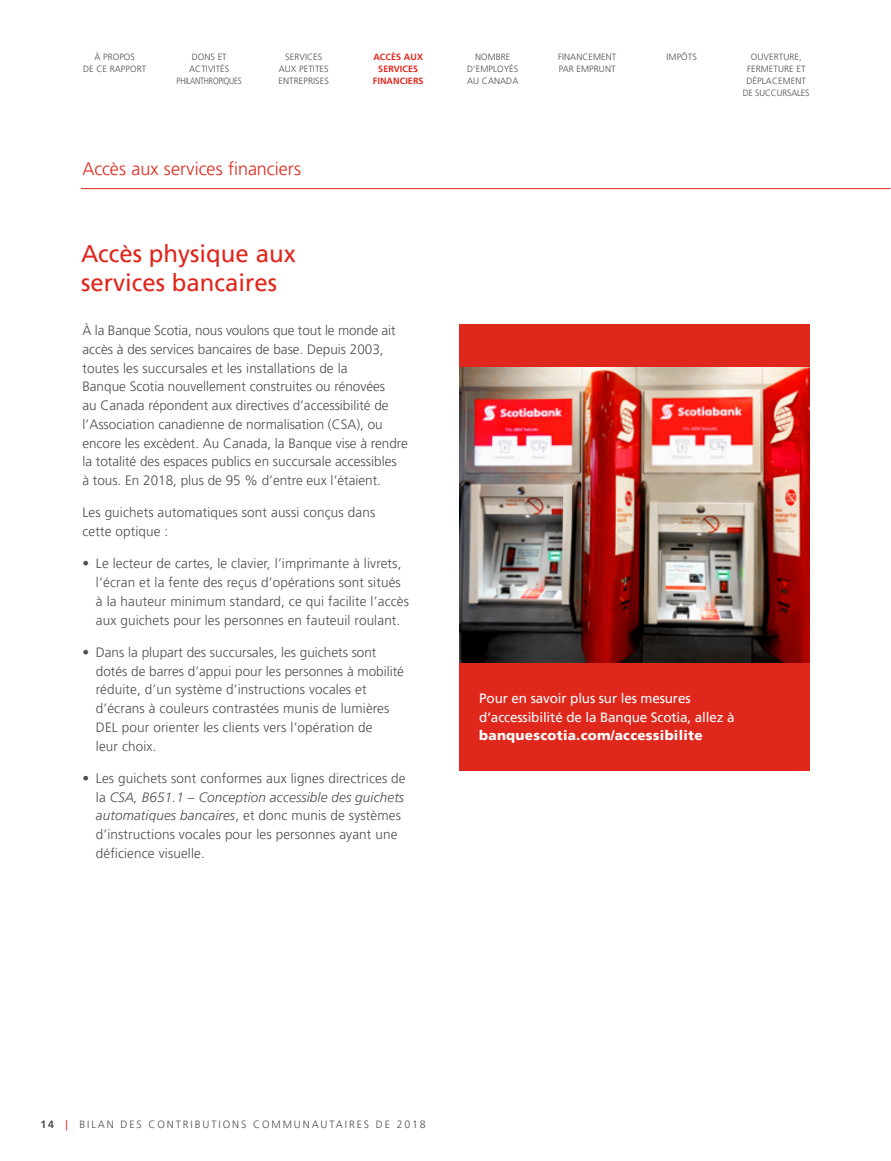
<style>
.page{position:relative;width:891px;height:1161px;background:#fff}
.page>*{position:absolute;margin:0;border:0;box-sizing:border-box;transform-origin:0 0}
.t1{font:24px/28.5px "Frutiger LT Pro";color:#df271c}
.t2{font:300 18px "Frutiger LT Pro";color:#df271c}
.t3{font:300 13.5px/18.8px "Frutiger LT Pro";letter-spacing:.01em;color:#4d4d4f}
.t4{font:13.5px/18.8px "Frutiger LT Pro";letter-spacing:-.01em;color:#fff}
.t5{font:900 13.5px "Frutiger LT Pro";letter-spacing:.02em;color:#fff}
.t6{font:300 10.5px "Frutiger LT Pro";letter-spacing:.18em;color:#4d4d4f}
.t7{font:300 9px/12px "Frutiger LT Pro";letter-spacing:.01em;color:#4d4d4f;text-align:center}
.t8{font:300 9px/12px "Frutiger LT Pro";letter-spacing:-.02em;color:#4d4d4f;text-align:center}
.t9{font:700 9px/12px "Frutiger LT Pro";letter-spacing:.01em;color:#df271c;text-align:center}
.s1{font-style:italic}
.s2{font-weight:700}
.s3{font-weight:400;color:#df271c}
</style>
<div class="page">
<hr style="left:81px;top:188px;width:809px;height:1px;background:#df271c">
<img style="left:459px;top:367px;width:351px;height:296px">
<div style="left:459px;top:663px;width:351px;height:108px;background:#df271c"></div>
<div style="left:459px;top:324px;width:351px;height:43px;background:#df271c"></div>
<p class="t7" style="left:83px;top:51px;width:65px">À PROPOS<br>DE CE RAPPORT</p>
<p class="t8" style="left:177px;top:51px;width:67px">DONS ET<br>ACTIVITÉS<br>PHILANTHROPIQUES</p>
<p class="t7" style="left:279px;top:51px;width:52px">SERVICES<br>AUX PETITES<br>ENTREPRISES</p>
<p class="t9" style="left:373px;top:51px;width:52px">ACCÈS AUX<br>SERVICES<br>FINANCIERS</p>
<p class="t7" style="left:467px;top:51px;width:53px">NOMBRE<br>D’EMPLOYÉS<br>AU CANADA</p>
<p class="t7" style="left:558px;top:51px;width:60px;text-align:left">FINANCEMENT<br>PAR EMPRUNT</p>
<p class="t7" style="left:667px;top:51px;width:32px">IMPÔTS</p>
<p class="t7" style="left:743px;top:51px;width:68px">OUVERTURE,<br>FERMETURE ET<br>DÉPLACEMENT<br>DE SUCCURSALES</p>
<h2 class="t2" style="left:82px;top:158px;width:220px">Accès aux services financiers</h2>
<h1 class="t1" style="left:81px;top:240px;width:216px">Accès physique aux services bancaires</h1>
<p class="t3" style="left:82px;top:321px;width:327px">À la Banque Scotia, nous voulons que tout le monde ait accès à des services bancaires de base. Depuis 2003, toutes les succursales et les installations de la<br>Banque Scotia nouvellement construites ou rénovées<br>au Canada répondent aux directives d’accessibilité de l’Association canadienne de normalisation (CSA), ou encore les excèdent. Au Canada, la Banque vise à rendre la totalité des espaces publics en succursale accessibles<br>à tous. En 2018, plus de 95 % d’entre eux l’étaient.</p>
<p class="t3" style="left:82px;top:504px;width:294px">Les guichets automatiques sont aussi conçus dans cette optique :</p>
<p class="t3" style="left:96px;top:555px;width:315px;text-indent:-14px">• Le lecteur de cartes, le clavier, l’imprimante à livrets, l’écran et la fente des reçus d’opérations sont situés à la hauteur minimum standard, ce qui facilite l’accès aux guichets pour les personnes en fauteuil roulant.</p>
<p class="t3" style="left:96px;top:643px;width:310px;text-indent:-14px">• Dans la plupart des succursales, les guichets sont dotés de barres d’appui pour les personnes à mobilité réduite, d’un système d’instructions vocales et d’écrans à couleurs contrastées munis de lumières DEL pour orienter les clients vers l’opération de<br>leur choix.</p>
<p class="t3" style="left:96px;top:769px;width:311px;text-indent:-14px">• Les guichets sont conformes aux lignes directrices de la <span class="s1">CSA, B651.1 – Conception accessible des guichets automatiques bancaires</span>, et donc munis de systèmes d’instructions vocales pour les personnes ayant une déficience visuelle.</p>
<p class="t4" style="left:479px;top:689px;width:257px">Pour en savoir plus sur les mesures d’accessibilité de la Banque Scotia, allez à</p>
<p class="t5" style="left:479px;top:728px;width:225px">banquescotia.com/accessibilite</p>
<p class="t6" style="left:40px;top:1119px;width:387px"><span class="s2">14</span> <span class="s3">|</span> BILAN DES CONTRIBUTIONS COMMUNAUTAIRES DE 2018</p>
</div>
